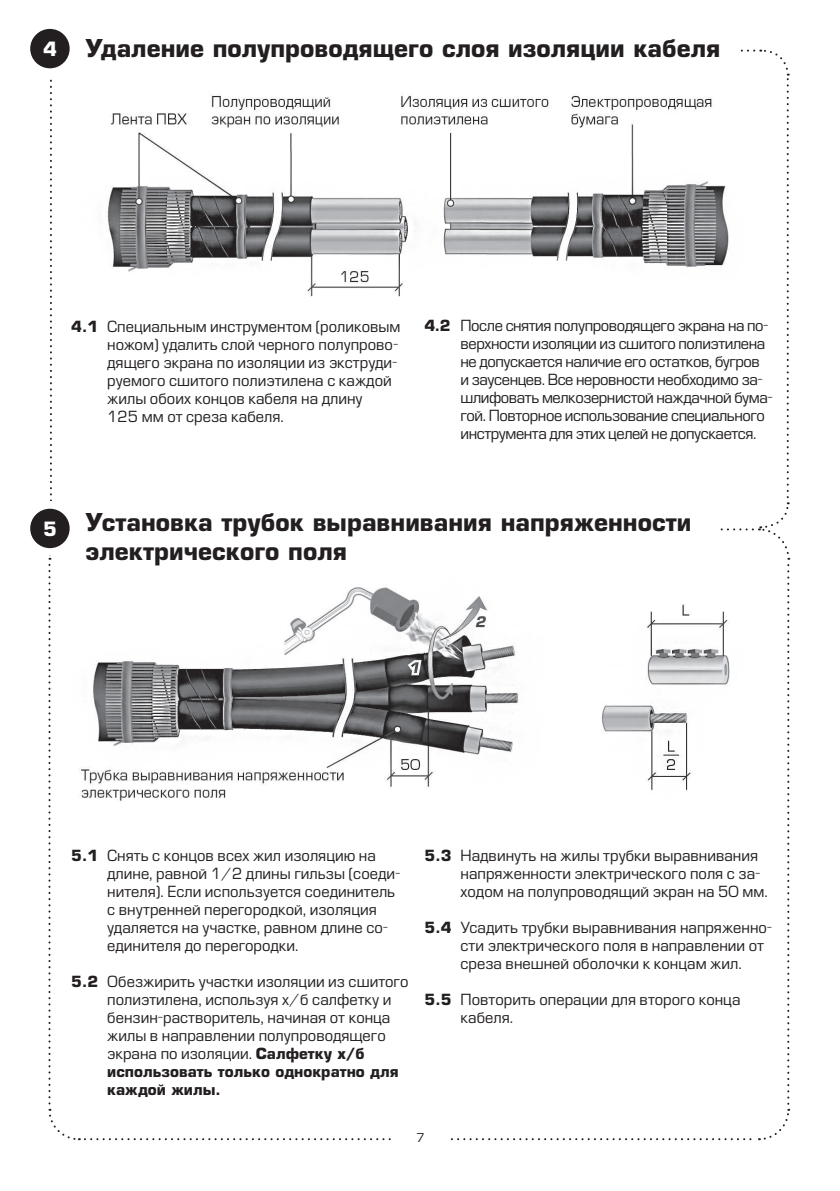
<style>
.page{position:relative;width:840px;height:1191px;background:#fff}
.page>*{position:absolute;margin:0;border:0;box-sizing:border-box;transform-origin:0 0}
.t1{font:700 24px/28.8px "Europe";color:#231f20}
.t2{font:700 19.2px "Europe";color:#fff}
.t3{font:15px/18px "Europe";color:#231f20}
.t4{font:15px/18px "Europe";letter-spacing:-.03em;color:#231f20}
.t5{font:12px "Europe";color:#231f20}
.s1{font-size:19.2px;color:#fff}
.s2{font-weight:700}
</style>
<div class="page">
<img style="left:81px;top:587px;width:649px;height:214px">
<div style="left:30px;top:509px;width:40px;height:39px;background:#231f20;border-radius:50%"></div>
<div style="left:30px;top:29px;width:40px;height:39px;background:#231f20;border-radius:50%"></div>
<img style="left:107px;top:95px;width:622px;height:202px">
<h1 class="t1" style="left:43px;top:34px;width:678px"><span class="s1">4</span> Удаление полупроводящего слоя изоляции кабеля</h1>
<p class="t3" style="left:107px;top:318px;width:294px;text-indent:-36px"><span class="s2">4.1</span> Специальным инструментом (роликовым ножом) удалить слой черного полупрово&shy;дящего экрана по изоляции из экструди&shy;руемого сшитого полиэтилена с каждой жилы обоих концов кабеля на длину<br>125 мм от среза кабеля.</p>
<p class="t4" style="left:460px;top:317px;width:313px;text-indent:-36px"><span class="s2">4.2</span> После снятия полупроводящего экрана на по&shy;верхности изоляции из сшитого полиэтилена не допускается наличие его остатков, бугров<br>и заусенцев. Все неровности необходимо за&shy;шлифовать мелкозернистой наждачной бума&shy;гой. Повторное использование специального инструмента для этих целей не допускается.</p>
<p class="t2" style="left:43px;top:517px;width:15px">5</p>
<h1 class="t1" style="left:85px;top:508px;width:607px">Установка трубок выравнивания напряженности электрического поля</h1>
<p class="t3" style="left:107px;top:847px;width:294px;text-indent:-36px"><span class="s2">5.1</span> Снять с концов всех жил изоляцию на длине, равной 1/2 длины гильзы (соеди&shy;нителя). Если используется соединитель с внутренней перегородкой, изоляция удаляется на участке, равном длине со&shy;единителя до перегородки.</p>
<p class="t3" style="left:107px;top:973px;width:303px;text-indent:-36px"><span class="s2">5.2</span> Обезжирить участки изоляции из сшитого полиэтилена, используя х/б салфетку и бензин-растворитель, начиная от конца жилы в направлении полупроводящего экрана по изоляции. <span class="s2">Салфетку х/б использовать только однократно для каждой жилы.</span></p>
<p class="t3" style="left:460px;top:847px;width:308px;text-indent:-36px"><span class="s2">5.3</span> Надвинуть на жилы трубки выравнивания напряженности электрического поля с за&shy;ходом на полупроводящий экран на 50 мм.</p>
<p class="t3" style="left:460px;top:919px;width:313px;text-indent:-36px"><span class="s2">5.4</span> Усадить трубки выравнивания напряженно&shy;сти электрического поля в направлении от среза внешней оболочки к концам жил.</p>
<p class="t3" style="left:460px;top:991px;width:281px;text-indent:-36px"><span class="s2">5.5</span> Повторить операции для второго конца кабеля.</p>
<p class="t5" style="left:416px;top:1130px;width:10px">7</p>
</div>
